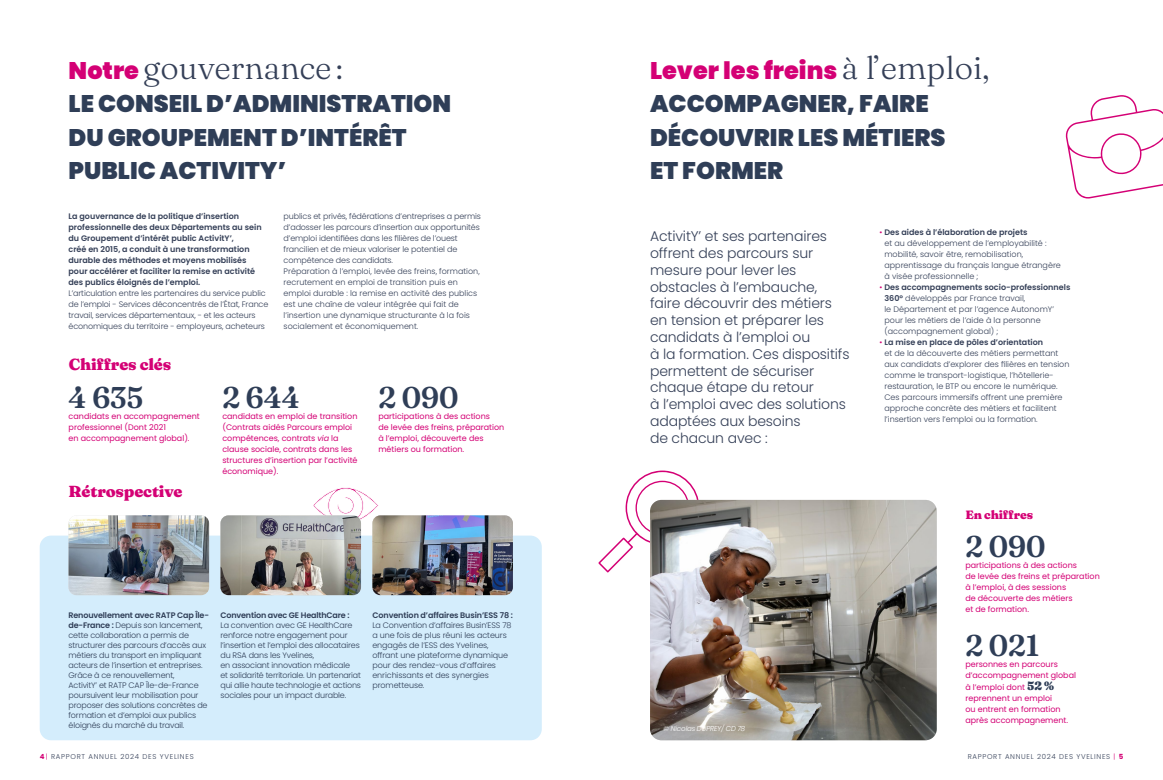
<style>
.page{position:relative;width:1163px;height:780px;background:#fff}
.page>*{position:absolute;margin:0;border:0;box-sizing:border-box;transform-origin:0 0}
.t1{font:300 32px "Fraunces 9 pt";color:#354058}
.t2{font:600 30px "Fraunces 72 pt Soft";color:#2f3e57}
.t3{font:900 24px/33.6px "Poppins";color:#2f3e57}
.t4{font:900 16px "Fraunces 9 pt";letter-spacing:-.01em;color:#d40075}
.t5{font:300 14px/16.8px "Poppins";letter-spacing:-.01em;color:#354058}
.t6{font:900 12px "Fraunces 9 pt";letter-spacing:-.01em;color:#d40075}
.t7{font:300 8px/11px "Poppins";color:#354058}
.t8{font:300 8px/10px "Poppins";letter-spacing:-.02em;color:#2f3e57}
.t9{font:8px/11px "Poppins";color:#d40075}
.t10{font:600 8px/11px "Poppins";color:#354058}
.t11{font:600 8px "Poppins";letter-spacing:-.01em;color:#2f3e57}
.t12{font:300 7px "Poppins";letter-spacing:.1em;color:#354058}
.t13{font:italic 300 7px "Poppins";letter-spacing:-.01em;color:#fff}
.s1{font-family:"Poppins";font-weight:900;font-size:24px;color:#d40075}
.s2{font-style:italic}
.s3{font-weight:600}
.s4{color:#d40075}
.s5{font-family:"Fraunces 9 pt";font-weight:300;font-size:32px;color:#354058}
.s6{font-family:"Fraunces 72 pt Soft";font-weight:900;font-size:12px;color:#2f3e57}
.s7{font-weight:700;color:#d40075}
</style>
<div class="page">
<svg style="left:598px;top:470px;width:104px;height:103px"></svg>
<div style="left:40px;top:535px;width:501px;height:205px;background:#d4edfc;border-radius:11px"></div>
<img style="left:69px;top:515px;width:140px;height:80px">
<img style="left:372px;top:515px;width:141px;height:80px">
<svg style="left:1065px;top:95px;width:97px;height:104px"></svg>
<img style="left:650px;top:500px;width:286px;height:240px">
<svg style="left:313px;top:487px;width:65px;height:36px"></svg>
<img style="left:220px;top:515px;width:141px;height:80px">
<h1 class="t1" style="left:69px;top:42px;width:276px"><span class="s1">Notre</span> gouvernance:</h1>
<h3 class="t3" style="left:69px;top:87px;width:384px">LE CONSEIL D’ADMINISTRATION<br>DU GROUPEMENT D’INTÉRÊT<br>PUBLIC ACTIVITY’</h3>
<p class="t10" style="left:69px;top:210px;width:194px">La gouvernance de la politique d’insertion professionnelle des deux Départements au sein du Groupement d’intérêt public ActivitY’,<br>créé en 2015, a conduit à une transformation durable des méthodes et moyens mobilisés pour accélérer et faciliter la remise en activité des publics éloignés de l’emploi.</p>
<p class="t7" style="left:69px;top:287px;width:201px">L’articulation entre les partenaires du service public de l’emploi - Services déconcentrés de l’État, France travail, services départementaux, - et les acteurs économiques du territoire - employeurs, acheteurs</p>
<h3 class="t4" style="left:69px;top:352px;width:104px">Chiffres clés</h3>
<p class="t7" style="left:283px;top:210px;width:199px">publics et privés, fédérations d’entreprises a permis d’adosser les parcours d’insertion aux opportunités d’emploi identifiées dans les filières de l’ouest francilien et de mieux valoriser le potentiel de compétence des candidats.<br>Préparation à l’emploi, levée des freins, formation, recrutement en emploi de transition puis en emploi durable : la remise en activité des publics est une chaîne de valeur intégrée qui fait de l’insertion une dynamique structurante à la fois socialement et économiquement.</p>
<h2 class="t2" style="left:69px;top:374px;width:76px">4 635</h2>
<p class="t9" style="left:69px;top:410px;width:133px">candidats en accompagnement professionnel (Dont 2021<br>en accompagnement global).</p>
<h3 class="t4" style="left:69px;top:478px;width:115px">Rétrospective</h3>
<h2 class="t2" style="left:222px;top:374px;width:79px">2 644</h2>
<p class="t9" style="left:222px;top:410px;width:137px">candidats en emploi de transition (Contrats aidés Parcours emploi compétences, contrats <span class="s2">via</span> la clause sociale, contrats dans les structures d’insertion par l’activité économique).</p>
<h2 class="t2" style="left:378px;top:374px;width:82px">2 090</h2>
<p class="t9" style="left:378px;top:410px;width:127px">participations à des actions<br>de levée des freins, préparation à l’emploi, découverte des métiers ou formation.</p>
<p class="t8" style="left:69px;top:610px;width:142px"><span class="s3">Renouvellement avec RATP Cap Île&shy;de-France :</span> Depuis son lancement, cette collaboration a permis de structurer des parcours d’accès aux métiers du transport en impliquant acteurs de l’insertion et entreprises.<br>Grâce à ce renouvellement,<br>ActivitY’ et RATP CAP Île-de-France poursuivent leur mobilisation pour proposer des solutions concrètes de formation et d’emploi aux publics éloignés du marché du travail.</p>
<p class="t11" style="left:220px;top:610px;width:131px">Convention avec GE HealthCare :</p>
<p class="t8" style="left:220px;top:620px;width:142px">La convention avec GE HealthCare renforce notre engagement pour l’insertion et l’emploi des allocataires du RSA dans les Yvelines,<br>en associant innovation médicale<br>et solidarité territoriale. Un partenariat qui allie haute technologie et actions sociales pour un impact durable.</p>
<p class="t11" style="left:372px;top:610px;width:142px">Convention d’affaires Busin’ESS 78 :</p>
<p class="t8" style="left:372px;top:620px;width:141px">La Convention d’affaires Busin’ESS 78 a une fois de plus réuni les acteurs engagés de l’ESS des Yvelines, offrant une plateforme dynamique pour des rendez-vous d’affaires enrichissants et des synergies prometteuse.</p>
<h3 class="t3" style="left:650px;top:53px;width:341px"><span class="s4">Lever les freins</span> <span class="s5">à l’emploi,<br></span>ACCOMPAGNER, FAIRE<br>DÉCOUVRIR LES MÉTIERS<br>ET FORMER</h3>
<p class="t5" style="left:650px;top:228px;width:201px">ActivitY’ et ses partenaires offrent des parcours sur mesure pour lever les obstacles à l’embauche, faire découvrir des métiers en tension et préparer les candidats à l’emploi ou<br>à la formation. Ces dispositifs permettent de sécuriser chaque étape du retour<br>à l’emploi avec des solutions adaptées aux besoins<br>de chacun avec :</p>
<p class="t13" style="left:663px;top:724px;width:83px">© Nicolas DUPREY/ CD 78</p>
<p class="t7" style="left:884px;top:226px;width:178px;text-indent:-5px"><span class="s4">•</span> <span class="s3">Des aides à l’élaboration de projets<br></span>et au développement de l’employabilité : mobilité, savoir être, remobilisation, apprentissage du français langue étrangère à visée professionnelle ;</p>
<p class="t7" style="left:884px;top:281px;width:187px;text-indent:-5px"><span class="s4">•</span> <span class="s3">Des accompagnements socio-professionnels 360°</span> développés par France travail,<br>le Département et par l’agence AutonomY’ pour les métiers de l’aide à la personne (accompagnement global) ;</p>
<p class="t7" style="left:884px;top:336px;width:186px;text-indent:-5px"><span class="s4">•</span> <span class="s3">La mise en place de pôles d’orientation<br></span>et de la découverte des métiers permettant aux candidats d’explorer des filières en tension comme le transport-logistique, l’hôtellerie&shy;restauration, le BTP ou encore le numérique.<br>Ces parcours immersifs offrent une première approche concrète des métiers et facilitent l’insertion vers l’emploi ou la formation.</p>
<h3 class="t6" style="left:965px;top:506px;width:69px">En chiffres</h3>
<h2 class="t2" style="left:965px;top:523px;width:82px">2 090</h2>
<p class="t9" style="left:965px;top:560px;width:136px">participations à des actions<br>de levée des freins et préparation à l’emploi, à des sessions<br>de découverte des métiers<br>et de formation.</p>
<h2 class="t2" style="left:965px;top:621px;width:75px">2 021</h2>
<p class="t9" style="left:965px;top:658px;width:112px">personnes en parcours d’accompagnement global</p>
<p class="t9" style="left:965px;top:681px;width:104px">à l’emploi dont <span class="s6">52 % </span>reprennent un emploi<br>ou entrent en formation après accompagnement.</p>
<p class="t12" style="left:40px;top:752px;width:155px"><span class="s7">4</span> <span class="s4">|</span> RAPPORT ANNUEL 2024 DES YVELINES</p>
<p class="t12" style="left:967px;top:752px;width:157px">RAPPORT ANNUEL 2024 DES YVELINES <span class="s4">|</span> <span class="s7">5</span></p>
</div>
